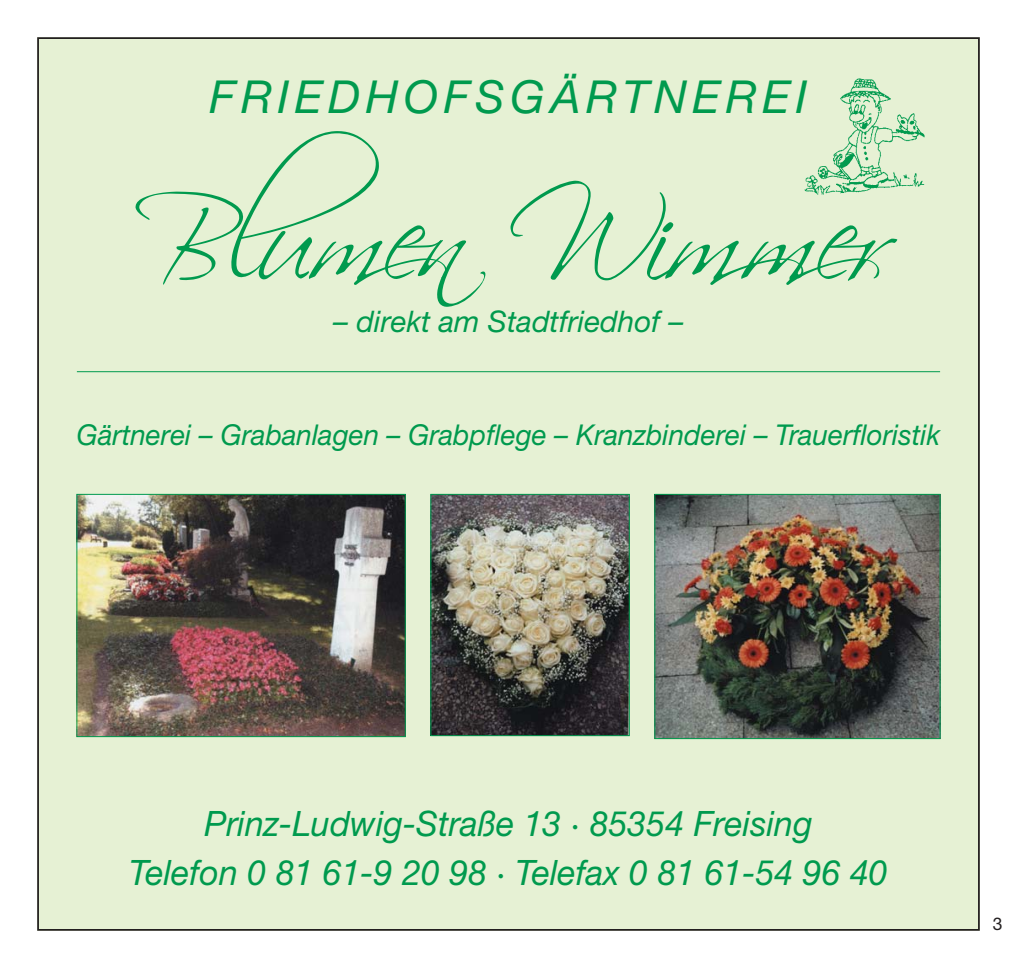
<style>
.page{position:relative;width:1017px;height:968px;background:#fff}
.page>*{position:absolute;margin:0;border:0;box-sizing:border-box;transform-origin:0 0}
.t1{font:122.5px "Scriptina";letter-spacing:-.055em;color:#009a4e}
.t2{font:italic 45.5px "Helvetica Neue";letter-spacing:.12em;color:#009a4e}
.t3{font:italic 35px/49px "Helvetica Neue";color:#009a4e;text-align:center}
.t4{font:italic 29.75px "Helvetica Neue";color:#009a4e}
.t5{font:italic 28.7px "Helvetica Neue";color:#009a4e}
.t6{font:17.5px "Helvetica Neue";color:#231f20}
</style>
<div class="page">
<div style="left:37px;top:38px;width:943px;height:892px;background:#e6f1d4"></div>
<hr style="left:77px;top:371px;width:863px;height:1px;background:#009a4e">
<img style="left:804px;top:78px;width:121px;height:117px">
<img style="left:432px;top:496px;width:196px;height:238px">
<div style="left:430px;top:494px;width:200px;height:242px;border:1px solid #009a4e"></div>
<img style="left:78px;top:496px;width:326px;height:239px">
<div style="left:76px;top:494px;width:330px;height:243px;border:1px solid #009a4e"></div>
<img style="left:656px;top:496px;width:282px;height:241px">
<div style="left:654px;top:494px;width:286px;height:245px;border:1px solid #009a4e"></div>
<h2 class="t2" style="left:209px;top:80px;width:600px">FRIEDHOFSGÄRTNEREI</h2>
<h1 class="t1" style="left:133px;top:165px;width:753px">Blumen Wimmer</h1>
<p class="t4" style="left:333px;top:310px;width:352px">– direkt am Stadtfriedhof –</p>
<p class="t5" style="left:77px;top:424px;width:865px">Gärtnerei – Grabanlagen – Grabpflege – Kranzbinderei – Trauerfloristik</p>
<p class="t3" style="left:129px;top:802px;width:760px">Prinz-Ludwig-Straße 13 · 85354 Freising<br>Telefon 0 81 61-9 20 98 · Telefax 0 81 61-54 96 40</p>
<p class="t6" style="left:993px;top:917px;width:11px">3</p>
</div>
